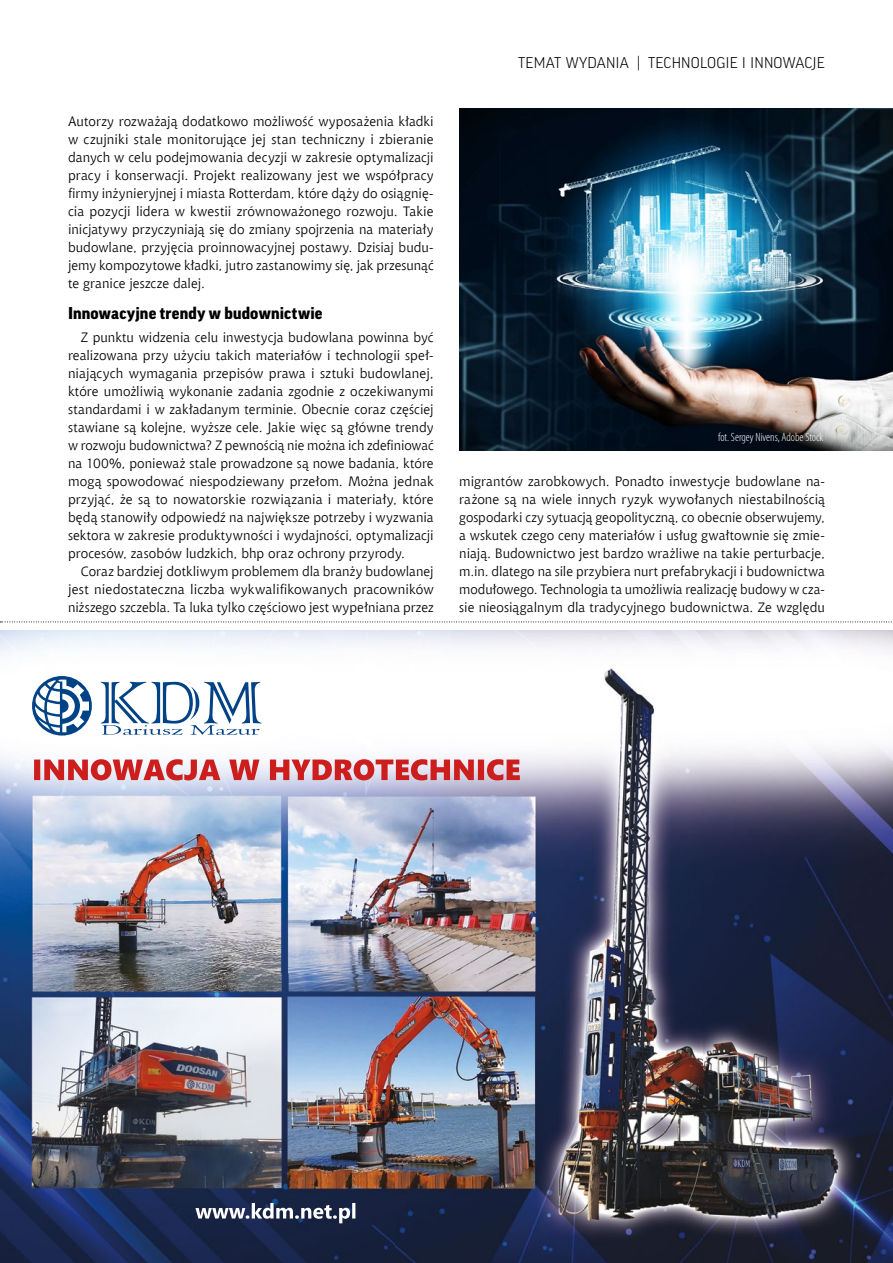
<style>
.page{position:relative;width:893px;height:1263px;background:#fff}
.page>*{position:absolute;margin:0;border:0;box-sizing:border-box;transform-origin:0 0}
.srodtytuly{font:900 16.5px "Good Pro";letter-spacing:.01em;color:#000}
.t1{font:300 15px "Good Pro";letter-spacing:.01em;color:#000}
.text_podstawowy{font:13.5px/18px "Chianti EU";letter-spacing:.005em;color:#000;text-align:justify}
.kap_body{font:300 condensed 12px "Myriad Pro";color:#fff}
</style>
<div class="page">
<svg style="left:0;top:621px;width:892px;height:1px"></svg>
<img style="left:0;top:630px;width:893px;height:633px">
<svg style="left:195px;top:1203px;width:160px;height:20px"></svg>
<svg style="left:34px;top:759px;width:486px;height:21px"></svg>
<svg style="left:32px;top:676px;width:60px;height:59px"></svg>
<svg style="left:35px;top:680px;width:54px;height:52px"></svg>
<svg style="left:101px;top:682px;width:160px;height:53px"></svg>
<img style="left:459px;top:108px;width:434px;height:342px">
<p class="text_podstawowy" style="left:68px;top:112px;width:367px">Autorzy rozważają dodatkowo możliwość wyposażenia kładki w czujniki stale monitorujące jej stan techniczny i zbieranie danych w celu podejmowania decyzji w zakresie optymalizacji pracy i konserwacji. Projekt realizowany jest we współpracy firmy inżynieryjnej i miasta Rotterdam, które dąży do osiągnię&shy;cia pozycji lidera w kwestii zrównoważonego rozwoju. Takie inicjatywy przyczyniają się do zmiany spojrzenia na materiały budowlane, przyjęcia proinnowacyjnej postawy. Dzisiaj budu&shy;jemy kompozytowe kładki, jutro zastanowimy się, jak przesunąć te granice jeszcze dalej.</p>
<p class="srodtytuly" style="left:68px;top:304px;width:256px">Innowacyjne trendy w budownictwie</p>
<p class="text_podstawowy" style="left:68px;top:328px;width:367px;text-indent:13px">Z punktu widzenia celu inwestycja budowlana powinna być realizowana przy użyciu takich materiałów i technologii speł&shy;niających wymagania przepisów prawa i sztuki budowlanej, które umożliwią wykonanie zadania zgodnie z oczekiwanymi standardami i w zakładanym terminie. Obecnie coraz częściej stawiane są kolejne, wyższe cele. Jakie więc są główne trendy w rozwoju budownictwa? Z pewnością nie można ich zdefiniować na 100%, ponieważ stale prowadzone są nowe badania, które mogą spowodować niespodziewany przełom. Można jednak przyjąć, że są to nowatorskie rozwiązania i materiały, które będą stanowiły odpowiedź na największe potrzeby i wyzwania sektora w zakresie produktywności i wydajności, optymalizacji procesów, zasobów ludzkich, bhp oraz ochrony przyrody.</p>
<p class="text_podstawowy" style="left:68px;top:562px;width:367px;text-indent:13px">Coraz bardziej dotkliwym problemem dla branży budowlanej jest niedostateczna liczba wykwalifikowanych pracowników niższego szczebla. Ta luka tylko częściowo jest wypełniana przez</p>
<p class="t1" style="left:518px;top:54px;width:308px">TEMAT WYDANIA | TECHNOLOGIE I INNOWACJE</p>
<p class="kap_body" style="left:718px;top:430px;width:107px">fot. Sergey Nivens, Adobe Stock</p>
<p class="text_podstawowy" style="left:459px;top:472px;width:367px">migrantów zarobkowych. Ponadto inwestycje budowlane na&shy;rażone są na wiele innych ryzyk wywołanych niestabilnością gospodarki czy sytuacją geopolityczną, co obecnie obserwujemy, a wskutek czego ceny materiałów i usług gwałtownie się zmie&shy;niają. Budownictwo jest bardzo wrażliwe na takie perturbacje, m.in. dlatego na sile przybiera nurt prefabrykacji i budownictwa modułowego. Technologia ta umożliwia realizację budowy w cza&shy;sie nieosiągalnym dla tradycyjnego budownictwa. Ze względu</p>
</div>
